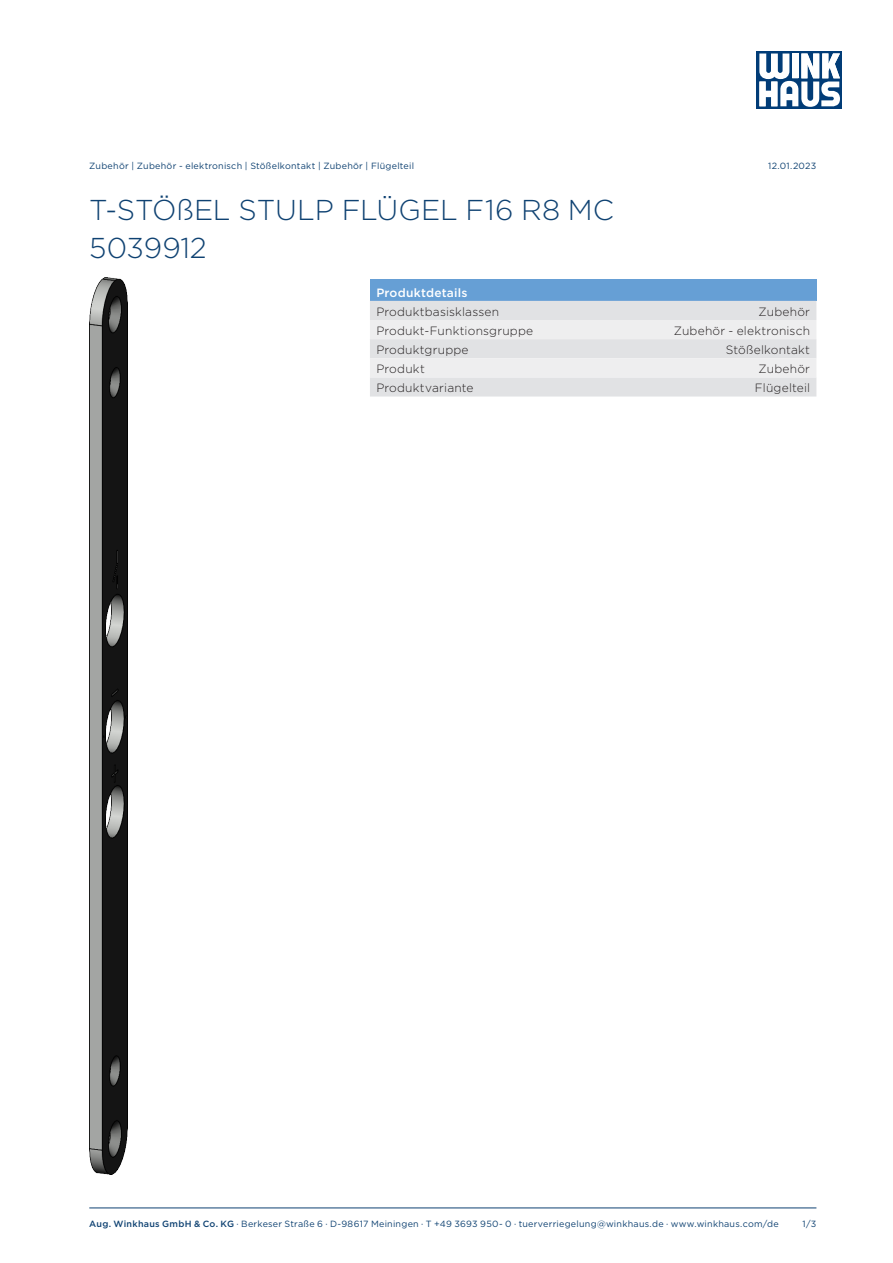
<style>
.page{position:relative;width:893px;height:1263px;background:#fff}
.page>*{position:absolute;margin:0;border:0;box-sizing:border-box;transform-origin:0 0}
.Headline{font:300 28.65px/38.2px "Gotham";letter-spacing:-.005em;color:#0f4272}
.Datenzelle_links{font:300 12px "Gotham";letter-spacing:.015em;color:#231f20}
.Datenzelle_rechts{font:300 12px "Gotham";letter-spacing:.015em;color:#231f20}
.Headerzelle{font:500 12px "Gotham";letter-spacing:.015em;color:#fff}
.Fußzeile{font:9px "Gotham";letter-spacing:.025em;color:#0f4272}
.Kopfzeile{font:9px "Gotham";letter-spacing:.025em;color:#0f4272}
.s1{font-weight:500}
</style>
<div class="page">
<div style="left:757px;top:51px;width:85px;height:58px;background:#013c77"></div>
<svg style="left:759px;top:53px;width:81px;height:54px"></svg>
<hr style="left:89px;top:1208px;width:727px;height:1px;background:#0f4272">
<img style="left:89px;top:277px;width:39px;height:898px">
<div style="left:370px;top:280px;width:446px;height:21px;background:#669fd5"></div>
<svg style="left:370px;top:301px;width:446px;height:95px;background:#e6e6e8"></svg>
<p class="Kopfzeile" style="left:89px;top:160px;width:326px">Zubehör | Zubehör - elektronisch | Stößelkontakt | Zubehör | Flügelteil</p>
<p class="Kopfzeile" style="left:768px;top:160px;width:50px">12.01.2023</p>
<p class="Headline" style="left:89px;top:190px;width:526px">T-STÖßEL STULP FLÜGEL F16 R8 MC<br>5039912</p>
<p class="Headerzelle" style="left:376px;top:284px;width:93px">Produktdetails</p>
<p class="Datenzelle_links" style="left:376px;top:304px;width:124px">Produktbasisklassen</p>
<p class="Datenzelle_rechts" style="left:759px;top:304px;width:53px">Zubehör</p>
<p class="Datenzelle_links" style="left:376px;top:323px;width:158px">Produkt-Funktionsgruppe</p>
<p class="Datenzelle_rechts" style="left:674px;top:323px;width:138px">Zubehör - elektronisch</p>
<p class="Datenzelle_links" style="left:376px;top:342px;width:94px">Produktgruppe</p>
<p class="Datenzelle_rechts" style="left:726px;top:342px;width:86px">Stößelkontakt</p>
<p class="Datenzelle_links" style="left:376px;top:361px;width:50px">Produkt</p>
<p class="Datenzelle_rechts" style="left:759px;top:361px;width:53px">Zubehör</p>
<p class="Datenzelle_links" style="left:376px;top:380px;width:99px">Produktvariante</p>
<p class="Datenzelle_rechts" style="left:755px;top:380px;width:57px">Flügelteil</p>
<p class="Fußzeile" style="left:89px;top:1218px;width:691px"><span class="s1">Aug. Winkhaus GmbH &amp; Co. KG</span> ∙ Berkeser Straße 6 · D-98617 Meiningen · T +49 3693 950- 0 · tuerverriegelung@winkhaus.de · www.winkhaus.com/de</p>
<p class="Fußzeile" style="left:803px;top:1218px;width:15px">1/3</p>
</div>
